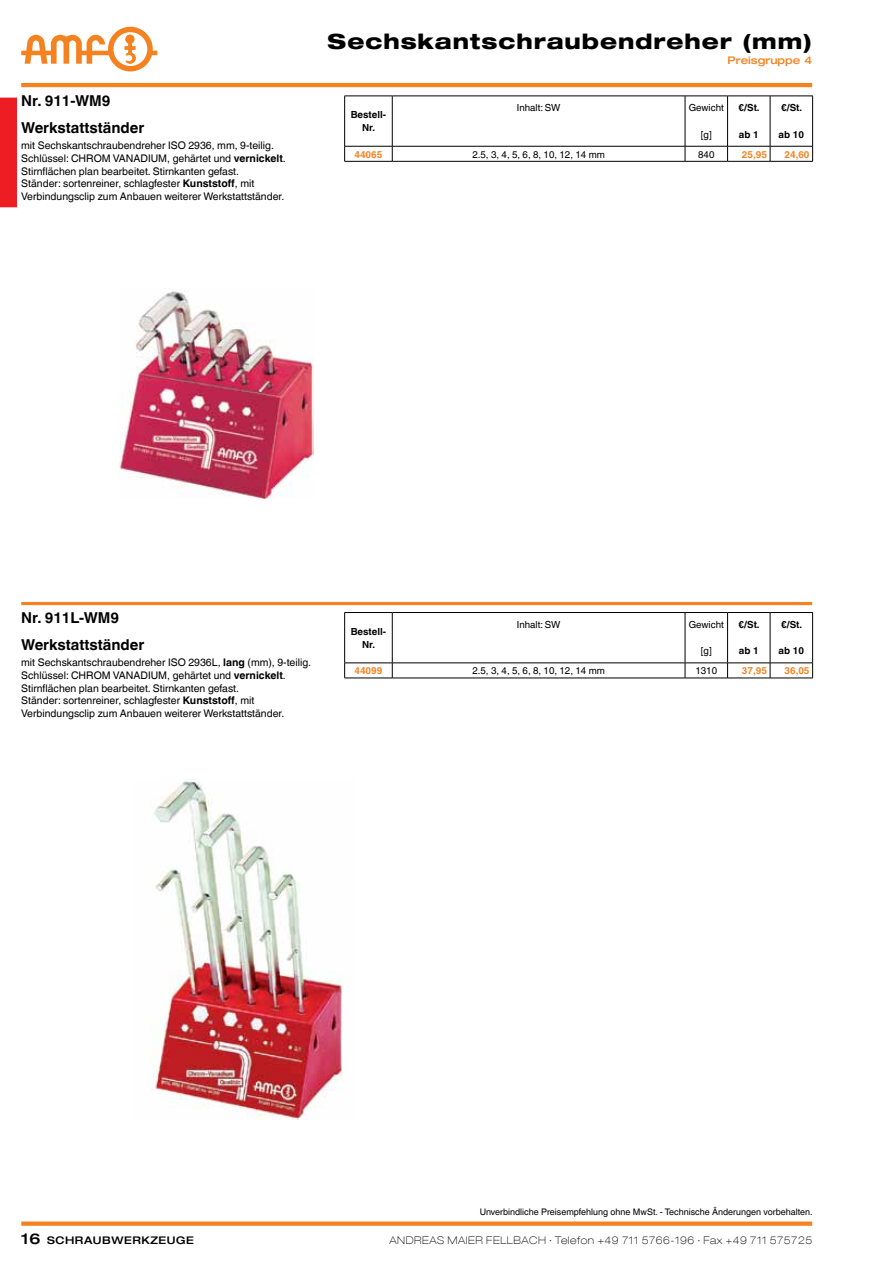
<style>
.page{position:relative;width:893px;height:1263px;background:#fff}
.page>*{position:absolute;margin:0;border:0;box-sizing:border-box;transform-origin:0 0}
.t1{font:800 expanded 21px "Helvetica Neue LT Com";letter-spacing:.045em;color:#000}
.t2{font:700 15px "Helvetica World";color:#000}
.t3{font:10.5px/12.8px "Helvetica World";color:#000}
.t4{font:100 expanded 10.5px "Helvetica Neue LT Com";letter-spacing:.05em;color:#000}
.t5{font:500 expanded 10.5px "Helvetica Neue LT Com";letter-spacing:.05em;color:#000}
.t6{font:500 expanded 10.5px "Helvetica Neue LT Com";color:#f58220}
.t7{font:9.75px "Helvetica World";color:#000}
.t8{font:700 9.75px/12.8px "Helvetica World";color:#000;text-align:center}
.t9{font:700 9.75px "Helvetica World";color:#f58220}
.t10{font:9px "Helvetica World";color:#000}
.s1{font-weight:700}
.s2{font-size:15px}
</style>
<div class="page">
<hr style="left:21px;top:83px;width:791px;height:4px;background:#f58220">
<svg style="left:21px;top:27px;width:136px;height:44px"></svg>
<div style="left:21px;top:1221px;width:791px;height:5px;background:#f58220"></div>
<div style="left:0;top:98px;width:17px;height:109px;background:#ed1d24"></div>
<svg style="left:344px;top:96px;width:469px;height:65px"></svg>
<hr style="left:344px;top:161px;width:48px;height:1px;background:#000">
<hr style="left:392px;top:161px;width:293px;height:1px;background:#000">
<hr style="left:685px;top:161px;width:43px;height:1px;background:#000">
<hr style="left:728px;top:161px;width:42px;height:1px;background:#000">
<hr style="left:770px;top:161px;width:43px;height:1px;background:#000">
<img style="left:120px;top:291px;width:194px;height:208px">
<hr style="left:21px;top:602px;width:791px;height:3px;background:#f58220">
<svg style="left:344px;top:612px;width:469px;height:66px"></svg>
<hr style="left:344px;top:678px;width:48px;height:1px;background:#000">
<hr style="left:392px;top:678px;width:293px;height:1px;background:#000">
<hr style="left:685px;top:678px;width:43px;height:1px;background:#000">
<hr style="left:728px;top:678px;width:42px;height:1px;background:#000">
<hr style="left:770px;top:678px;width:43px;height:1px;background:#000">
<img style="left:152px;top:779px;width:191px;height:341px">
<p class="t1" style="left:328px;top:28px;width:486px">Sechskantschraubendreher (mm)</p>
<p class="t2" style="left:21px;top:92px;width:91px">Nr. 911-WM9</p>
<p class="t2" style="left:21px;top:119px;width:125px">Werkstattständer</p>
<p class="t3" style="left:21px;top:139px;width:266px">mit Sechskantschraubendreher ISO 2936, mm, 9-teilig.<br>Schlüssel: CHROM VANADIUM, gehärtet und <span class="s1">vernickelt</span>.<br>Stirnflächen plan bearbeitet. Stirnkanten gefast.<br>Ständer: sortenreiner, schlagfester <span class="s1">Kunststoff</span>, mit Verbindungsclip zum Anbauen weiterer Werkstattständer.</p>
<p class="t8" style="left:351px;top:108px;width:37px">Bestell-<br>Nr.</p>
<p class="t6" style="left:728px;top:53px;width:86px">PREISGRUPPE 4</p>
<p class="t7" style="left:517px;top:102px;width:45px">Inhalt: SW</p>
<p class="t7" style="left:689px;top:102px;width:37px">Gewicht</p>
<p class="t7" style="left:701px;top:129px;width:12px">[g]</p>
<p class="t8" style="left:739px;top:102px;width:23px">€/St.</p>
<p class="t8" style="left:739px;top:128px;width:21px">ab 1</p>
<p class="t8" style="left:781px;top:102px;width:23px">€/St.</p>
<p class="t8" style="left:779px;top:128px;width:27px">ab 10</p>
<p class="t9" style="left:354px;top:148px;width:30px">44065</p>
<p class="t7" style="left:472px;top:148px;width:134px">2.5, 3, 4, 5, 6, 8, 10, 12, 14 mm</p>
<p class="t7" style="left:698px;top:148px;width:18px">840</p>
<p class="t9" style="left:742px;top:148px;width:27px">25,95</p>
<p class="t9" style="left:784px;top:148px;width:27px">24,60</p>
<p class="t2" style="left:21px;top:609px;width:99px">Nr. 911L-WM9</p>
<p class="t2" style="left:21px;top:636px;width:125px">Werkstattständer</p>
<p class="t3" style="left:21px;top:656px;width:291px">mit Sechskantschraubendreher ISO 2936L, <span class="s1">lang</span> (mm), 9-teilig.<br>Schlüssel: CHROM VANADIUM, gehärtet und <span class="s1">vernickelt</span>.<br>Stirnflächen plan bearbeitet. Stirnkanten gefast.<br>Ständer: sortenreiner, schlagfester <span class="s1">Kunststoff</span>, mit Verbindungsclip zum Anbauen weiterer Werkstattständer.</p>
<p class="t8" style="left:351px;top:625px;width:37px">Bestell-<br>Nr.</p>
<p class="t7" style="left:517px;top:619px;width:45px">Inhalt: SW</p>
<p class="t7" style="left:689px;top:619px;width:37px">Gewicht</p>
<p class="t7" style="left:701px;top:645px;width:12px">[g]</p>
<p class="t8" style="left:739px;top:618px;width:23px">€/St.</p>
<p class="t8" style="left:739px;top:645px;width:21px">ab 1</p>
<p class="t8" style="left:781px;top:618px;width:23px">€/St.</p>
<p class="t8" style="left:779px;top:645px;width:27px">ab 10</p>
<p class="t9" style="left:354px;top:665px;width:30px">44099</p>
<p class="t7" style="left:472px;top:665px;width:134px">2.5, 3, 4, 5, 6, 8, 10, 12, 14 mm</p>
<p class="t7" style="left:695px;top:665px;width:23px">1310</p>
<p class="t9" style="left:742px;top:665px;width:27px">37,95</p>
<p class="t9" style="left:784px;top:665px;width:27px">36,05</p>
<p class="t10" style="left:480px;top:1207px;width:334px">Unverbindliche Preisempfehlung ohne MwSt. - Technische Änderungen vorbehalten.</p>
<p class="t5" style="left:21px;top:1233px;width:174px"><span class="s2">16</span> SCHRAUBWERKZEUGE</p>
<p class="t4" style="left:389px;top:1233px;width:424px">ANDREAS MAIER FELLBACH ∙ Telefon +49 711 5766-196 ∙ Fax +49 711 575725</p>
</div>
